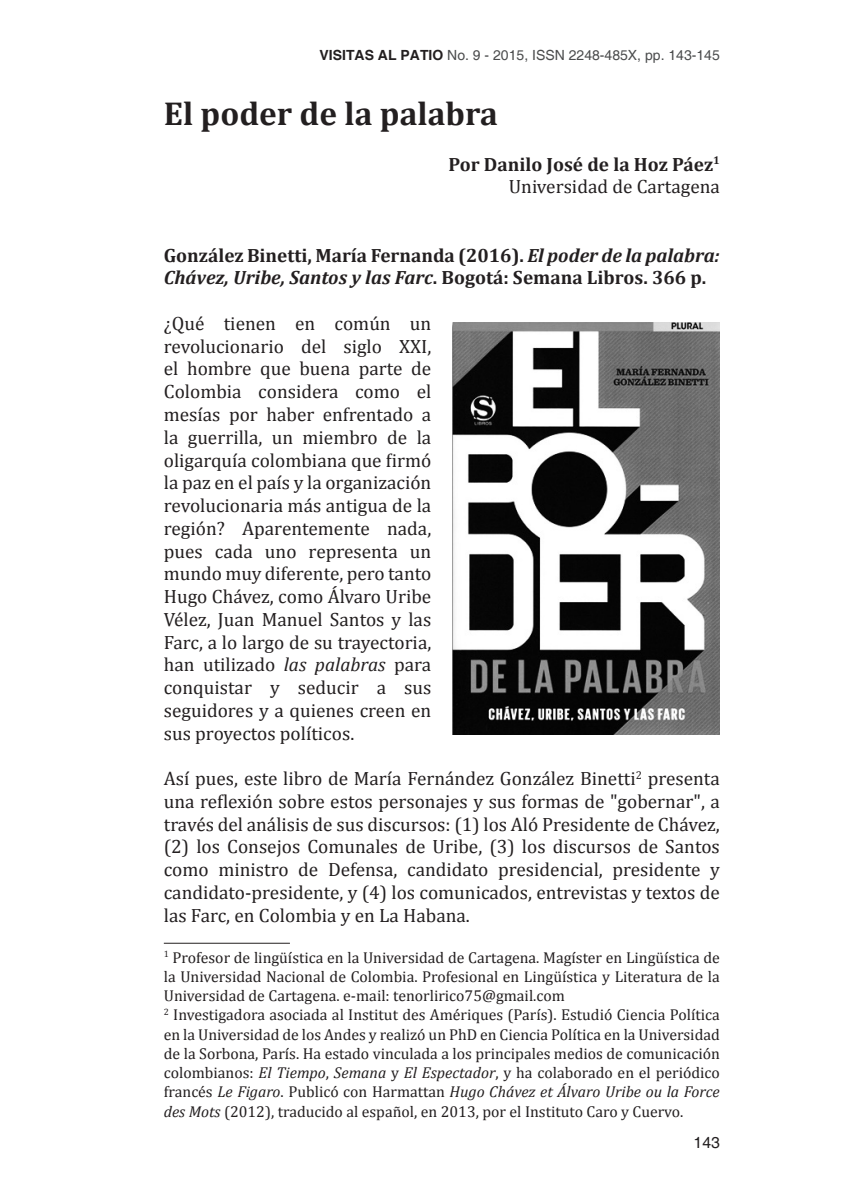
<style>
.page{position:relative;width:844px;height:1191px;background:#fff}
.page>*{position:absolute;margin:0;border:0;box-sizing:border-box;transform-origin:0 0}
.t1{font:700 33.25px "Cambria";color:#231f20}
.t2{font:19.25px/22.8px "Cambria";color:#231f20;text-align:justify}
.t3{font:700 19.25px/22.8px "Cambria";color:#231f20}
.t4{font:15.75px/19.2px "Cambria";color:#231f20;text-align:justify}
.t5{font:15.75px "Helvetica";color:#231f20}
.t6{font:14px "Helvetica";color:#4b4c4d}
.s1{font-weight:700;color:#231f20}
.s2{font-style:italic}
</style>
<div class="page">
<hr style="left:164px;top:942px;width:126px;height:1px;background:#231f20">
<img style="left:452px;top:322px;width:267px;height:412px">
<p class="t6" style="left:319px;top:47px;width:401px"><span class="s1">VISITAS AL PATIO</span> No. 9 - 2015, ISSN 2248-485X, pp. 143-145</p>
<p class="t1" style="left:164px;top:90px;width:335px">El poder de la palabra</p>
<p class="t3" style="left:448px;top:152px;width:273px">Por Danilo José de la Hoz Páez<sup>1</sup></p>
<p class="t2" style="left:508px;top:175px;width:212px">Universidad de Cartagena</p>
<p class="t3" style="left:164px;top:243px;width:557px">González Binetti, María Fernanda (2016). <span class="s2">El poder de la palabra:<br>Chávez, Uribe, Santos y las Farc</span>. Bogotá: Semana Libros. 366 p.</p>
<p class="t2" style="left:164px;top:312px;width:269px">¿Qué tienen en común un revolucionario del siglo XXI, el hombre que buena parte de Colombia considera como el mesías por haber enfrentado a la guerrilla, un miembro de la oligarquía colombiana que firmó la paz en el país y la organización revolucionaria más antigua de la región? Aparentemente nada, pues cada uno representa un mundo muy diferente, pero tanto Hugo Chávez, como Álvaro Uribe Vélez, Juan Manuel Santos y las Farc, a lo largo de su trayectoria, han utilizado <span class="s2">las palabras</span> para conquistar y seducir a sus seguidores y a quienes creen en sus proyectos políticos.</p>
<p class="t2" style="left:164px;top:767px;width:557px">Así pues, este libro de María Fernández González Binetti<sup>2</sup> presenta una reflexión sobre estos personajes y sus formas de "gobernar", a través del análisis de sus discursos: (1) los Aló Presidente de Chávez, (2) los Consejos Comunales de Uribe, (3) los discursos de Santos como ministro de Defensa, candidato presidencial, presidente y candidato-presidente, y (4) los comunicados, entrevistas y textos de las Farc, en Colombia y en La Habana.</p>
<p class="t4" style="left:164px;top:947px;width:557px"><sup>1</sup> Profesor de lingüística en la Universidad de Cartagena. Magíster en Lingüística de la Universidad Nacional de Colombia. Profesional en Lingüística y Literatura de la Universidad de Cartagena. e-mail: tenorlirico75@gmail.com</p>
<p class="t4" style="left:164px;top:1005px;width:557px"><sup>2</sup> Investigadora asociada al Institut des Amériques (París). Estudió Ciencia Política en la Universidad de los Andes y realizó un PhD en Ciencia Política en la Universidad de la Sorbona, París. Ha estado vinculada a los principales medios de comunicación colombianos: <span class="s2">El Tiempo</span>, <span class="s2">Semana</span> y <span class="s2">El Espectador</span>, y ha colaborado en el periódico francés <span class="s2">Le Figaro</span>. Publicó con Harmattan <span class="s2">Hugo Chávez et Álvaro Uribe ou la Force des Mots</span> (2012), traducido al español, en 2013, por el Instituto Caro y Cuervo.</p>
<p class="t5" style="left:693px;top:1133px;width:28px">143</p>
</div>
